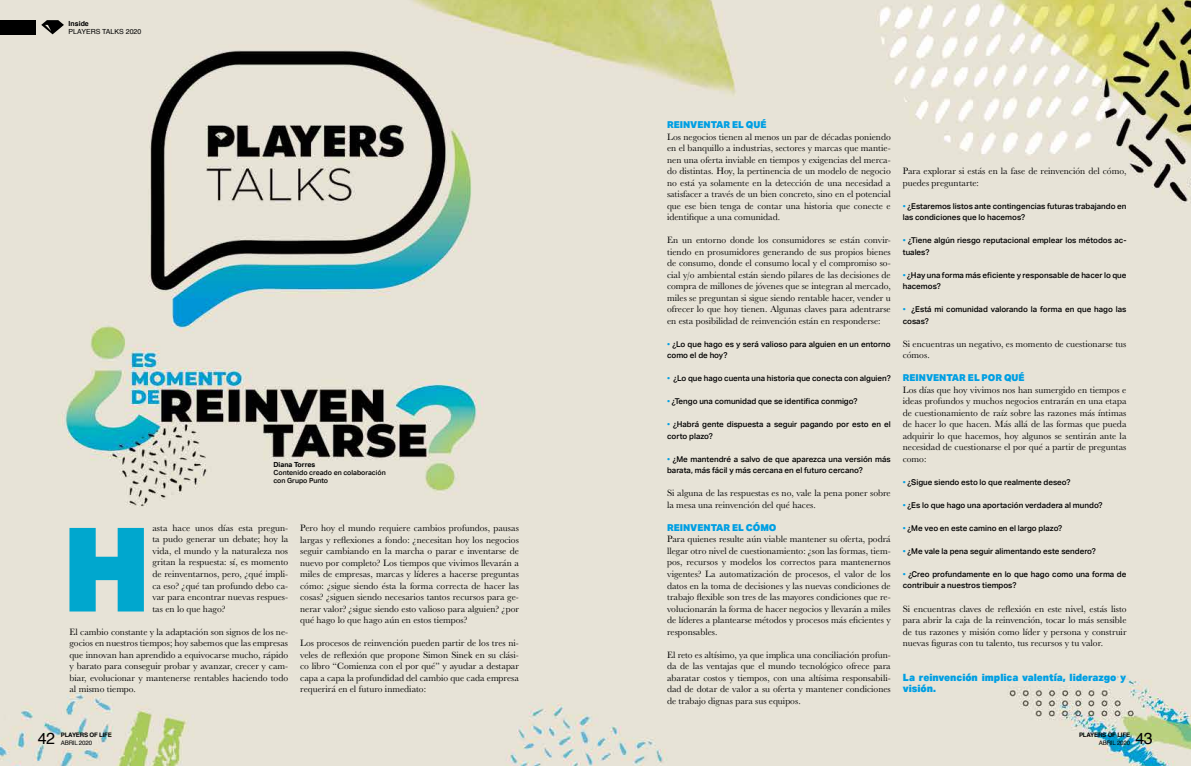
<style>
.page{position:relative;width:1191px;height:766px;background:#fff}
.page>*{position:absolute;margin:0;border:0;box-sizing:border-box;transform-origin:0 0}
.t1{font:16px "Helvetica";color:#000}
.t2{font:900 10px/11.5px "Aktiv Grotesk";letter-spacing:-.005em;color:#009fe3}
.t3{font:9.5px/11.5px "Baskerville URW";color:#000;text-align:justify}
.t4{font:900 9.5px "Aktiv Grotesk";color:#009fe3}
.t5{font:500 8px/11.5px "Aktiv Grotesk";color:#000}
.t6{font:500 7px/8px "Aktiv Grotesk";color:#000}
.t7{font:7px "Helvetica";color:#000}
.t8{font:700 7px "Aktiv Grotesk";color:#000}
.t9{font:700 7px "Helvetica";color:#000}
.t10{font:700 6.1px "Helvetica";letter-spacing:-.03em;color:#000}
.t11{font:6.1px "Helvetica";letter-spacing:-.03em;color:#000}
.s1{color:#009fe3}
</style>
<div class="page">
<img style="left:0;top:0;width:1191px;height:765px">
<svg style="left:69px;top:527px;width:75px;height:84px;background:#34b4d0"></svg>
<div style="left:0;top:20px;width:35px;height:14px;background:#000"></div>
<svg style="left:41px;top:20px;width:23px;height:14px"></svg>
<p class="t9" style="left:69px;top:18px;width:22px">Inside</p>
<p class="t7" style="left:69px;top:26px;width:74px">PLAYERS TALKS 2020</p>
<p class="t8" style="left:273px;top:460px;width:43px">Diana Torres</p>
<p class="t6" style="left:273px;top:468px;width:114px">Contenido creado en colaboración con Grupo Punto</p>
<p class="t3" style="left:152px;top:521px;width:137px">asta hace unos días esta pregun&shy;ta pudo generar un debate; hoy la vida, el mundo y la naturaleza nos gritan la respuesta: sí, es momento de reinventarnos, pero, ¿qué impli&shy;ca eso? ¿qué tan profundo debo ca&shy;var para encontrar nuevas respues&shy;tas en lo que hago?</p>
<p class="t3" style="left:69px;top:625px;width:220px">El cambio constante y la adaptación son signos de los ne&shy;gocios en nuestros tiempos; hoy sabemos que las empresas que innovan han aprendido a equivocarse mucho, rápido y barato para conseguir probar y avanzar, crecer y cam&shy;biar, evolucionar y mantenerse rentables haciendo todo al mismo tiempo.</p>
<p class="t3" style="left:300px;top:521px;width:220px">Pero hoy el mundo requiere cambios profundos, pausas largas y reflexiones a fondo: ¿necesitan hoy los negocios seguir cambiando en la marcha o parar e inventarse de nuevo por completo? Los tiempos que vivimos llevarán a miles de empresas, marcas y líderes a hacerse preguntas cómo: ¿sigue siendo ésta la forma correcta de hacer las cosas? ¿siguen siendo necesarios tantos recursos para ge&shy;nerar valor? ¿sigue siendo esto valioso para alguien? ¿por qué hago lo que hago aún en estos tiempos?</p>
<p class="t3" style="left:300px;top:636px;width:220px">Los procesos de reinvención pueden partir de los tres ni&shy;veles de reflexión que propone Simon Sinek en su clási&shy;co libro “Comienza con el por qué” y ayudar a destapar capa a capa la profundidad del cambio que cada empresa requerirá en el futuro inmediato:</p>
<h1 class="t1" style="left:38px;top:725px;width:19px">42</h1>
<p class="t10" style="left:61px;top:730px;width:53px">PLAYERS OF LIFE</p>
<p class="t11" style="left:61px;top:737px;width:33px">ABRIL 2020</p>
<p class="t4" style="left:667px;top:118px;width:101px">REINVENTAR EL QUÉ</p>
<p class="t3" style="left:667px;top:130px;width:225px">Los negocios tienen al menos un par de décadas poniendo en el banquillo a industrias, sectores y marcas que mantie&shy;nen una oferta inviable en tiempos y exigencias del merca&shy;do distintas. Hoy, la pertinencia de un modelo de negocio no está ya solamente en la detección de una necesidad a satisfacer a través de un bien concreto, sino en el potencial que ese bien tenga de contar una historia que conecte e identifique a una comunidad.</p>
<p class="t3" style="left:667px;top:234px;width:225px">En un entorno donde los consumidores se están convir&shy;tiendo en prosumidores generando de sus propios bienes de consumo, donde el consumo local y el compromiso so&shy;cial y/o ambiental están siendo pilares de las decisiones de compra de millones de jóvenes que se integran al mercado, miles se preguntan si sigue siendo rentable hacer, vender u ofrecer lo que hoy tienen. Algunas claves para adentrarse en esta posibilidad de reinvención están en responderse:</p>
<p class="t5" style="left:667px;top:338px;width:225px"><span class="s1">•</span> ¿Lo que hago es y será valioso para alguien en un entorno como el de hoy?</p>
<p class="t5" style="left:667px;top:372px;width:225px"><span class="s1">•</span> ¿Lo que hago cuenta una historia que conecta con alguien?</p>
<p class="t5" style="left:667px;top:395px;width:192px"><span class="s1">•</span> ¿Tengo una comunidad que se identifica conmigo?</p>
<p class="t5" style="left:667px;top:418px;width:225px"><span class="s1">•</span> ¿Habrá gente dispuesta a seguir pagando por esto en el corto plazo?</p>
<p class="t5" style="left:667px;top:453px;width:225px"><span class="s1">•</span> ¿Me mantendré a salvo de que aparezca una versión más barata, más fácil y más cercana en el futuro cercano?</p>
<p class="t3" style="left:667px;top:487px;width:225px">Si alguna de las respuestas es no, vale la pena poner sobre la mesa una reinvención del qué haces.</p>
<p class="t4" style="left:667px;top:521px;width:111px">REINVENTAR EL CÓMO</p>
<p class="t3" style="left:667px;top:533px;width:225px">Para quienes resulte aún viable mantener su oferta, podrá llegar otro nivel de cuestionamiento: ¿son las formas, tiem&shy;pos, recursos y modelos los correctos para mantenernos vigentes? La automatización de procesos, el valor de los datos en la toma de decisiones y las nuevas condiciones de trabajo flexible son tres de las mayores condiciones que re&shy;volucionarán la forma de hacer negocios y llevarán a miles de líderes a plantearse métodos y procesos más eficientes y responsables.</p>
<p class="t3" style="left:667px;top:648px;width:225px">El reto es altísimo, ya que implica una conciliación profun&shy;da de las ventajas que el mundo tecnológico ofrece para abaratar costos y tiempos, con una altísima responsabili&shy;dad de dotar de valor a su oferta y mantener condiciones de trabajo dignas para sus equipos.</p>
<p class="t3" style="left:902px;top:165px;width:225px">Para explorar si estás en la fase de reinvención del cómo, puedes preguntarte:</p>
<p class="t5" style="left:902px;top:200px;width:225px"><span class="s1">•</span> ¿Estaremos listos ante contingencias futuras trabajando en las condiciones que lo hacemos?</p>
<p class="t5" style="left:902px;top:234px;width:225px"><span class="s1">•</span> ¿Tiene algún riesgo reputacional emplear los métodos ac&shy;tuales?</p>
<p class="t5" style="left:902px;top:269px;width:225px"><span class="s1">•</span> ¿Hay una forma más eficiente y responsable de hacer lo que hacemos?</p>
<p class="t5" style="left:902px;top:303px;width:225px"><span class="s1">•</span> ¿Está mi comunidad valorando la forma en que hago las cosas?</p>
<p class="t3" style="left:902px;top:337px;width:225px">Si encuentras un negativo, es momento de cuestionarse tus cómos.</p>
<p class="t4" style="left:902px;top:371px;width:123px">REINVENTAR EL POR QUÉ</p>
<p class="t3" style="left:902px;top:383px;width:225px">Los días que hoy vivimos nos han sumergido en tiempos e ideas profundos y muchos negocios entrarán en una etapa de cuestionamiento de raíz sobre las razones más íntimas de hacer lo que hacen. Más allá de las formas que pueda adquirir lo que hacemos, hoy algunos se sentirán ante la necesidad de cuestionarse el por qué a partir de preguntas como:</p>
<p class="t5" style="left:902px;top:476px;width:169px"><span class="s1">•</span> ¿Sigue siendo esto lo que realmente deseo?</p>
<p class="t5" style="left:902px;top:499px;width:201px"><span class="s1">•</span> ¿Es lo que hago una aportación verdadera al mundo?</p>
<p class="t5" style="left:902px;top:522px;width:161px"><span class="s1">•</span> ¿Me veo en este camino en el largo plazo?</p>
<p class="t5" style="left:902px;top:545px;width:195px"><span class="s1">•</span> ¿Me vale la pena seguir alimentando este sendero?</p>
<p class="t5" style="left:902px;top:568px;width:225px"><span class="s1">•</span> ¿Creo profundamente en lo que hago como una forma de contribuir a nuestros tiempos?</p>
<p class="t3" style="left:902px;top:602px;width:225px">Si encuentras claves de reflexión en este nivel, estás listo para abrir la caja de la reinvención, tocar lo más sensible de tus razones y misión como líder y persona y construir nuevas figuras con tu talento, tus recursos y tu valor.</p>
<p class="t2" style="left:902px;top:670px;width:225px">La reinvención implica valentía, liderazgo y visión.</p>
<p class="t10" style="left:1079px;top:730px;width:53px">PLAYERS OF LIFE</p>
<p class="t11" style="left:1098px;top:737px;width:33px">ABRIL 2020</p>
<h1 class="t1" style="left:1135px;top:726px;width:19px">43</h1>
</div>
